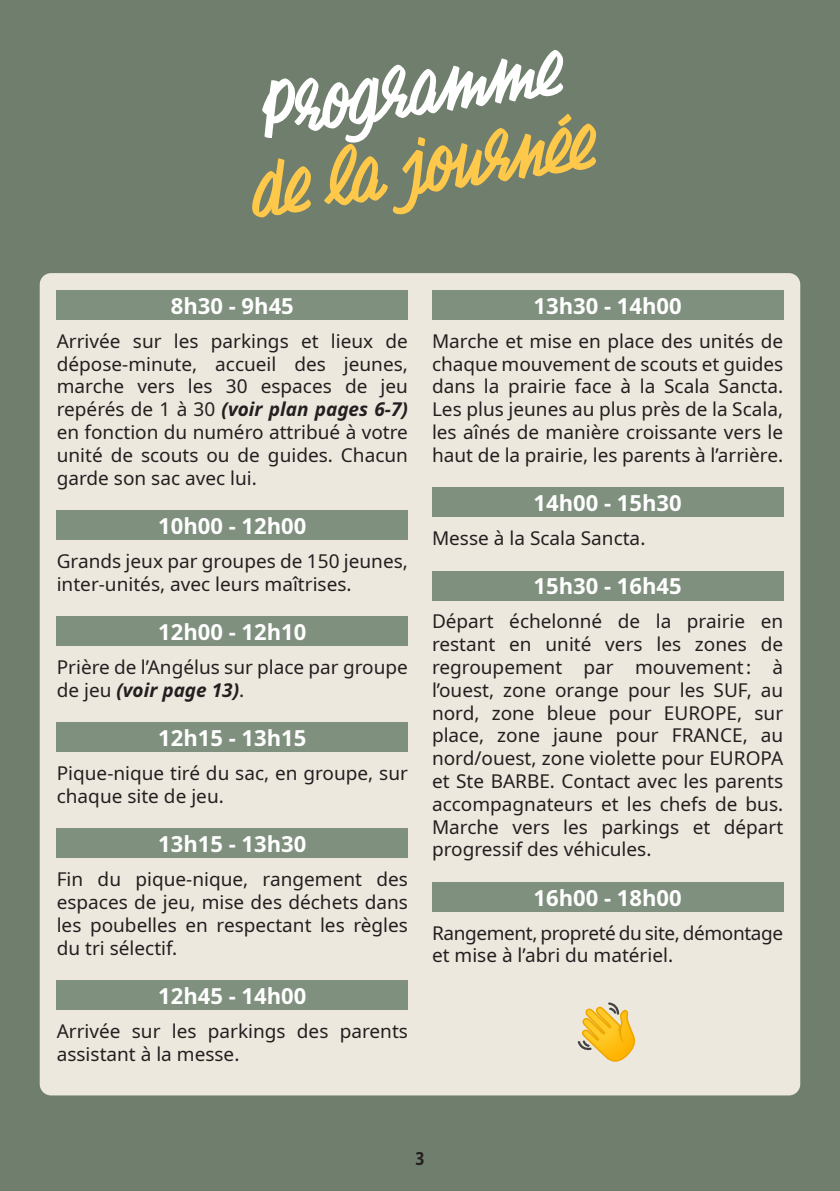
<style>
.page{position:relative;width:840px;height:1191px;background:#fff}
.page>*{position:absolute;margin:0;border:0;box-sizing:border-box;transform-origin:0 0}
.t1{font:72.8px "Chaumont Script";color:#fec94a}
.t2{font:72.8px "Chaumont Script";color:#fff}
.texte_11{font:700 22px "Noto Sans";color:#fff}
.texte_9_5{font:19px/22.8px "Noto Sans";color:#231f20;text-align:justify}
.texte_9_5-2{font:19px/22.8px "Noto Sans";letter-spacing:-.02em;color:#231f20}
.t3{font:700 condensed 18px "Noto Sans";color:#231f20}
.s1{font-weight:700;font-style:italic}
</style>
<div class="page">
<div style="left:0;top:0;width:839px;height:1191px;background:#707e6e"></div>
<div style="left:40px;top:273px;width:759px;height:822px;background:#ede8dd;border-radius:11px"></div>
<div style="left:57px;top:290px;width:351px;height:30px;background:#7f907e"></div>
<div style="left:57px;top:510px;width:351px;height:30px;background:#7f907e"></div>
<div style="left:57px;top:616px;width:351px;height:30px;background:#7f907e"></div>
<div style="left:57px;top:722px;width:351px;height:30px;background:#7f907e"></div>
<div style="left:57px;top:828px;width:351px;height:30px;background:#7f907e"></div>
<div style="left:57px;top:980px;width:351px;height:30px;background:#7f907e"></div>
<div style="left:432px;top:290px;width:350px;height:30px;background:#7f907e"></div>
<div style="left:432px;top:487px;width:350px;height:30px;background:#7f907e"></div>
<div style="left:432px;top:570px;width:350px;height:30px;background:#7f907e"></div>
<div style="left:432px;top:882px;width:350px;height:30px;background:#7f907e"></div>
<p class="t2" style="left:254px;top:63px;width:308px;rotate:-8deg">Programme</p>
<p class="t1" style="left:244px;top:142px;width:352px;rotate:-8deg">de la journée</p>
<p class="texte_11" style="left:171px;top:290px;width:124px">8h30 - 9h45</p>
<p class="texte_9_5" style="left:57px;top:330px;width:352px">Arrivée sur les parkings et lieux de dépose-minute, accueil des jeunes, marche vers les 30 espaces de jeu repérés de 1 à 30 <span class="s1">(voir plan pages 6-7) </span>en fonction du numéro attribué à votre unité de scouts ou de guides. Chacun garde son sac avec lui.</p>
<p class="texte_11" style="left:158px;top:510px;width:150px">10h00 - 12h00</p>
<p class="texte_9_5" style="left:57px;top:550px;width:352px">Grands jeux par groupes de 150 jeunes, inter-unités, avec leurs maîtrises.</p>
<p class="texte_11" style="left:158px;top:616px;width:150px">12h00 - 12h10</p>
<p class="texte_9_5" style="left:57px;top:656px;width:352px">Prière de l’Angélus sur place par groupe de jeu <span class="s1">(voir page 13)</span>.</p>
<p class="texte_11" style="left:158px;top:722px;width:150px">12h15 - 13h15</p>
<p class="texte_9_5" style="left:57px;top:762px;width:352px">Pique-nique tiré du sac, en groupe, sur chaque site de jeu.</p>
<p class="texte_11" style="left:158px;top:828px;width:150px">13h15 - 13h30</p>
<p class="texte_9_5" style="left:57px;top:868px;width:352px">Fin du pique-nique, rangement des espaces de jeu, mise des déchets dans les poubelles en respectant les règles du tri sélectif.</p>
<p class="texte_11" style="left:158px;top:980px;width:150px">12h45 - 14h00</p>
<p class="texte_9_5" style="left:57px;top:1020px;width:352px">Arrivée sur les parkings des parents assistant à la messe.</p>
<p class="texte_11" style="left:533px;top:290px;width:150px">13h30 - 14h00</p>
<p class="texte_9_5" style="left:432px;top:330px;width:352px">Marche et mise en place des unités de chaque mouvement de scouts et guides dans la prairie face à la Scala Sancta.<br>Les plus jeunes au plus près de la Scala, les aînés de manière croissante vers le haut de la prairie, les parents à l’arrière.</p>
<p class="texte_11" style="left:533px;top:487px;width:150px">14h00 - 15h30</p>
<p class="texte_9_5" style="left:432px;top:527px;width:215px">Messe à la Scala Sancta.</p>
<p class="texte_11" style="left:533px;top:570px;width:150px">15h30 - 16h45</p>
<p class="texte_9_5" style="left:432px;top:610px;width:352px">Départ échelonné de la prairie en restant en unité vers les zones de regroupement par mouvement: à l’ouest, zone orange pour les SUF, au nord, zone bleue pour EUROPE, sur place, zone jaune pour FRANCE, au nord/ouest, zone violette pour EUROPA et Ste BARBE. Contact avec les parents accompagnateurs et les chefs de bus.<br>Marche vers les parkings et départ progressif des véhicules.</p>
<p class="texte_11" style="left:533px;top:882px;width:150px">16h00 - 18h00</p>
<p class="texte_9_5-2" style="left:432px;top:921px;width:352px">Rangement, propreté du site, démontage et mise à l’abri du matériel.</p>
<p class="t3" style="left:415px;top:1145px;width:10px">3</p>
</div>
